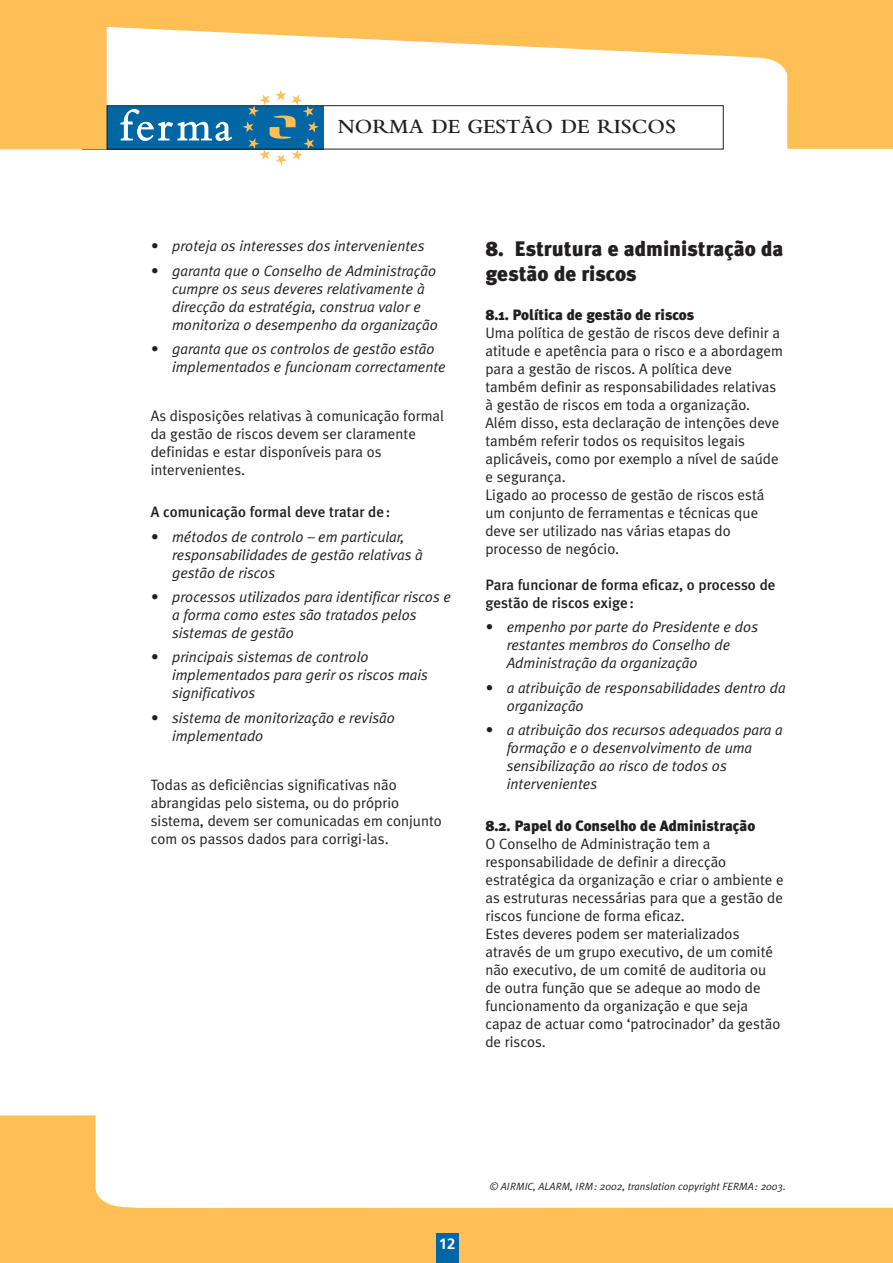
<style>
.page{position:relative;width:893px;height:1263px;background:#fff}
.page>*{position:absolute;margin:0;border:0;box-sizing:border-box;transform-origin:0 0}
.t1{font:900 21px/25.2px "Meta Plus";color:#231f20}
.t2{font:600 21px "Bembo";color:#231f20}
.t3{font:15px/18px "Meta Plus Normal";color:#231f20}
.t4{font:italic 15px/18px "Meta Plus Normal";color:#231f20}
.t5{font:500 15px/18px "Meta Plus";color:#231f20}
.t6{font:900 15px "Meta Plus";color:#231f20}
.t7{font:700 15px "Frutiger";color:#fff}
.t8{font:italic 10.5px "Meta Plus Normal";color:#231f20}
</style>
<div class="page">
<svg style="left:0;top:1115px;width:892px;height:148px"></svg>
<div style="left:436px;top:1233px;width:22px;height:30px;background:#0067a5"></div>
<svg style="left:243px;top:149px;width:76px;height:16px"></svg>
<svg style="left:0;top:0;width:892px;height:149px"></svg>
<div style="left:107px;top:105px;width:616px;height:44px;border:1px solid #231f20"></div>
<div style="left:485px;top:1180px;width:302px;height:19px;background:#fff"></div>
<h1 class="t2" style="left:338px;top:119px;width:340px">NORMA DE GESTÃO DE RISCOS</h1>
<p class="t4" style="left:151px;top:238px;width:275px">• proteja os interesses dos intervenientes</p>
<p class="t4" style="left:172px;top:263px;width:267px;text-indent:-21px">• garanta que o Conselho de Administração cumpre os seus deveres relativamente à direcção da estratégia, construa valor e monitoriza o desempenho da organização</p>
<p class="t4" style="left:172px;top:341px;width:275px;text-indent:-21px">• garanta que os controlos de gestão estão implementados e funcionam correctamente</p>
<p class="t3" style="left:151px;top:408px;width:294px">As disposições relativas à comunicação formal da gestão de riscos devem ser claramente definidas e estar disponíveis para os intervenientes.</p>
<p class="t5" style="left:151px;top:504px;width:241px">A comunicação formal deve tratar de:</p>
<p class="t4" style="left:172px;top:529px;width:252px;text-indent:-21px">• métodos de controlo – em particular, responsabilidades de gestão relativas à gestão de riscos</p>
<p class="t4" style="left:172px;top:589px;width:280px;text-indent:-21px">• processos utilizados para identificar riscos e a forma como estes são tratados pelos sistemas de gestão</p>
<p class="t4" style="left:172px;top:650px;width:257px;text-indent:-21px">• principais sistemas de controlo implementados para gerir os riscos mais significativos</p>
<p class="t4" style="left:172px;top:710px;width:224px;text-indent:-21px">• sistema de monitorização e revisão implementado</p>
<p class="t3" style="left:151px;top:777px;width:293px">Todas as deficiências significativas não abrangidas pelo sistema, ou do próprio sistema, devem ser comunicadas em conjunto com os passos dados para corrigi-las.</p>
<h1 class="t1" style="left:485px;top:238px;width:300px">8. Estrutura e administração da gestão de riscos</h1>
<p class="t6" style="left:485px;top:309px;width:210px">8.1. Política de gestão de riscos</p>
<p class="t3" style="left:485px;top:325px;width:299px">Uma política de gestão de riscos deve definir a atitude e apetência para o risco e a abordagem para a gestão de riscos. A política deve também definir as responsabilidades relativas à gestão de riscos em toda a organização.<br>Além disso, esta declaração de intenções deve também referir todos os requisitos legais aplicáveis, como por exemplo a nível de saúde e segurança.<br>Ligado ao processo de gestão de riscos está um conjunto de ferramentas e técnicas que deve ser utilizado nas várias etapas do processo de negócio.</p>
<p class="t5" style="left:485px;top:577px;width:291px">Para funcionar de forma eficaz, o processo de gestão de riscos exige:</p>
<p class="t4" style="left:506px;top:619px;width:253px;text-indent:-21px">• empenho por parte do Presidente e dos restantes membros do Conselho de<br>Administração da organização</p>
<p class="t4" style="left:506px;top:680px;width:280px;text-indent:-21px">• a atribuição de responsabilidades dentro da organização</p>
<p class="t4" style="left:506px;top:722px;width:278px;text-indent:-21px">• a atribuição dos recursos adequados para a formação e o desenvolvimento de uma sensibilização ao risco de todos os intervenientes</p>
<p class="t6" style="left:485px;top:820px;width:271px">8.2. Papel do Conselho de Administração</p>
<p class="t3" style="left:485px;top:836px;width:300px">O Conselho de Administração tem a responsabilidade de definir a direcção estratégica da organização e criar o ambiente e as estruturas necessárias para que a gestão de riscos funcione de forma eficaz.<br>Estes deveres podem ser materializados através de um grupo executivo, de um comité não executivo, de um comité de auditoria ou de outra função que se adeque ao modo de funcionamento da organização e que seja capaz de actuar como ‘patrocinador’ da gestão de riscos.</p>
<p class="t7" style="left:439px;top:1238px;width:18px">12</p>
<p class="t8" style="left:490px;top:1182px;width:297px">© AIRMIC, ALARM, IRM: 2002, translation copyright FERMA: 2003.</p>
</div>
